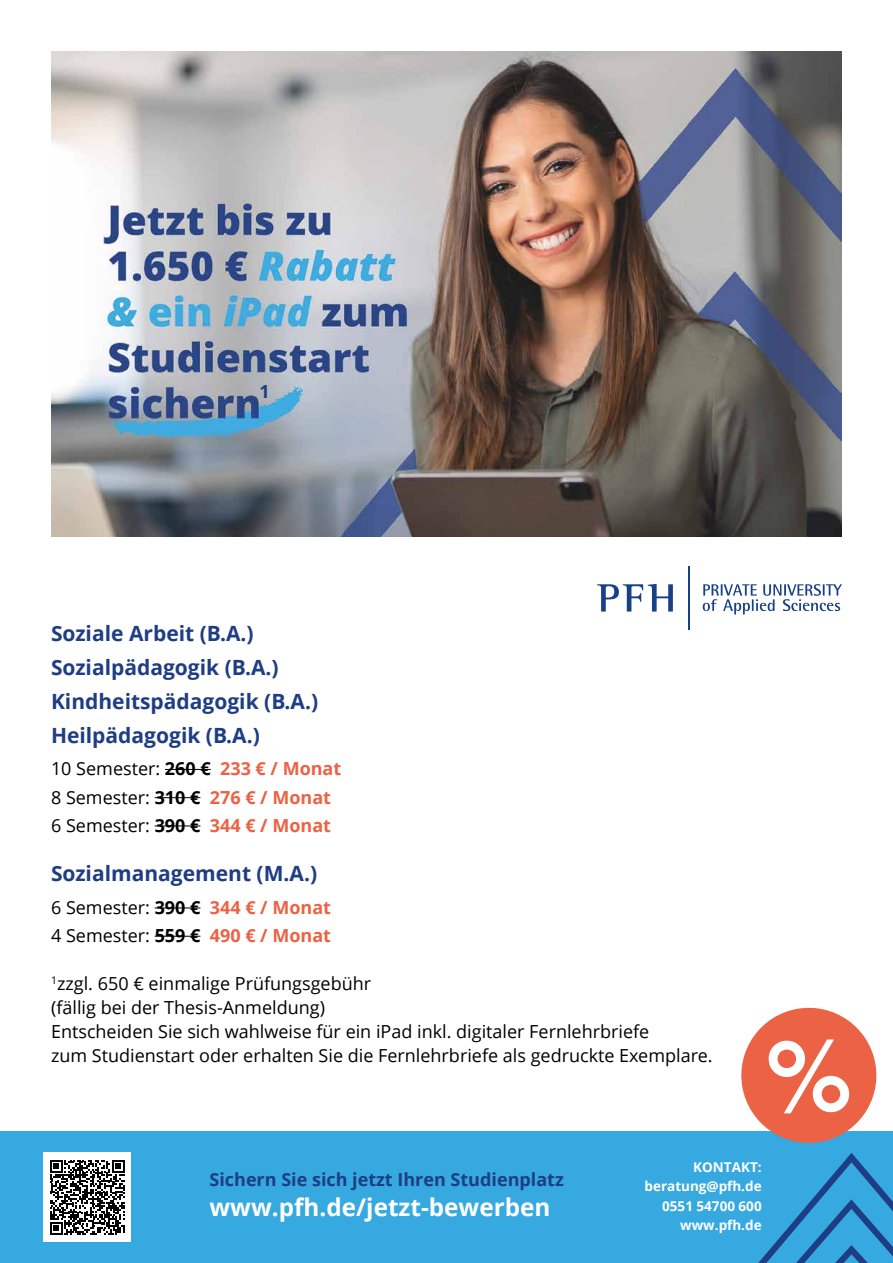
<style>
.page{position:relative;width:893px;height:1263px;background:#fff}
.page>*{position:absolute;margin:0;border:0;box-sizing:border-box;transform-origin:0 0}
.t1{font:700 24.3px "Open Sans";color:#fff}
.t2{font:700 21px/34px "Open Sans";color:#1e3d84}
.t3{font:18px/28.2px "Open Sans";color:#000}
.t4{font:700 18px "Open Sans";color:#1e3d84}
.t5{font:700 13.5px/19.5px "Open Sans";color:#fff;text-align:right}
.s1{font-weight:700}
.s2{font-weight:700;color:#ec6244}
</style>
<div class="page">
<div style="left:0;top:1131px;width:893px;height:132px;background:#36a9e1"></div>
<div style="left:44px;top:1152px;width:87px;height:90px;background:#fff"></div>
<svg style="left:50px;top:1160px;width:75px;height:74px"></svg>
<svg style="left:741px;top:1007px;width:152px;height:256px"></svg>
<img style="left:51px;top:51px;width:791px;height:485px">
<hr style="left:165px;top:769px;width:46px;height:1px;background:#000">
<hr style="left:155px;top:797px;width:45px;height:1px;background:#000">
<hr style="left:155px;top:825px;width:45px;height:1px;background:#000">
<hr style="left:155px;top:907px;width:45px;height:1px;background:#000">
<hr style="left:155px;top:936px;width:45px;height:1px;background:#000">
<hr style="left:688px;top:566px;width:2px;height:64px;background:#174187">
<svg style="left:597px;top:584px;width:76px;height:27px"></svg>
<svg style="left:703px;top:584px;width:139px;height:30px"></svg>
<p class="t4" style="left:259px;top:378px;width:12px">1</p>
<p class="t2" style="left:51px;top:616px;width:269px">Soziale Arbeit (B.A.)<br>Sozialpädagogik (B.A.)<br>Kindheitspädagogik (B.A.)<br>Heilpädagogik (B.A.)</p>
<p class="t3" style="left:51px;top:754px;width:292px">10 Semester: <span class="s1">260 €</span> <span class="s2">233 € / Monat<br></span>8 Semester: <span class="s1">310 €</span> <span class="s2">276 € / Monat<br></span>6 Semester: <span class="s1">390 €</span> <span class="s2">344 € / Monat</span></p>
<p class="t2" style="left:51px;top:856px;width:268px">Sozialmanagement (M.A.)</p>
<p class="t3" style="left:51px;top:893px;width:281px">6 Semester: <span class="s1">390 €</span> <span class="s2">344 € / Monat<br></span>4 Semester: <span class="s1">559 €</span> <span class="s2">490 € / Monat</span></p>
<p class="t3" style="left:51px;top:971px;width:663px;line-height:24px"><sup>1</sup>zzgl. 650 € einmalige Prüfungsgebühr<br>(fällig bei der Thesis-Anmeldung)<br>Entscheiden Sie sich wahlweise für ein iPad inkl. digitaler Fernlehrbriefe<br>zum Studienstart oder erhalten Sie die Fernlehrbriefe als gedruckte Exemplare.</p>
<p class="t4" style="left:210px;top:1167px;width:356px">Sichern Sie sich jetzt Ihren Studienplatz</p>
<p class="t5" style="left:644px;top:1157px;width:119px">KONTAKT: beratung@pfh.de<br>0551 54700 600 www.pfh.de</p>
<h1 class="t1" style="left:210px;top:1190px;width:342px">www.pfh.de/jetzt-bewerben</h1>
</div>
